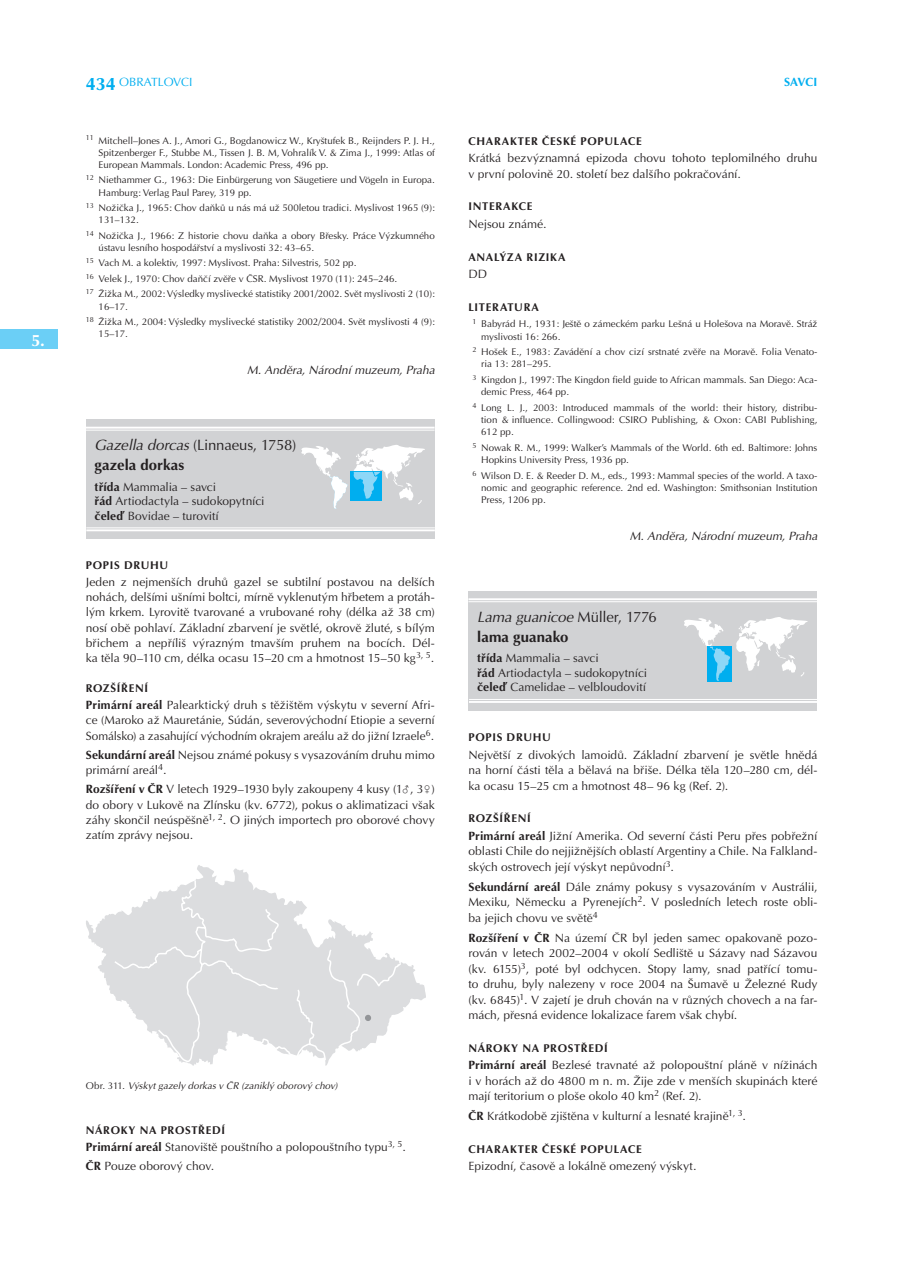
<style>
.page{position:relative;width:899px;height:1264px;background:#fff}
.page>*{position:absolute;margin:0;border:0;box-sizing:border-box;transform-origin:0 0}
.t1{font:700 16.5px "Optima CE";color:#fff}
.t2{font:15px/20.1px "Optima CE";letter-spacing:-.015em;color:#231f20}
.t3{font:italic 15px/20.1px "Optima CE";letter-spacing:-.015em;color:#231f20}
.t4{font:12px/15.5px "Optima CE";color:#231f20;text-align:justify}
.t5{font:italic 12px "Optima CE";letter-spacing:-.005em;color:#231f20}
.t6{font:12px "Optima CE";color:#00aeef}
.t7{font:700 12px "Optima CE";color:#00aeef}
.t8{font:700 11.25px "Optima CE";letter-spacing:.055em;color:#231f20}
.t9{font:9.75px/12.1px "Optima CE";color:#231f20}
.t10{font:italic 9.75px "Optima CE";color:#231f20}
.s1{font-weight:700;font-size:18px}
.s2{font-style:italic}
.s3{font-weight:700}
.s4{font-style:normal}
.s5{font-weight:700;font-style:normal}
</style>
<div class="page">
<div style="left:0;top:329px;width:57px;height:19px;background:#6bcff6"></div>
<div style="left:86px;top:419px;width:348px;height:119px;background:#d1d2d4"></div>
<hr style="left:86px;top:426px;width:348px;height:2px;background:#fff">
<hr style="left:86px;top:429px;width:348px;height:1px;background:#fff">
<hr style="left:86px;top:527px;width:349px;height:1px;background:#fff">
<hr style="left:86px;top:529px;width:349px;height:2px;background:#fff">
<svg style="left:301px;top:445px;width:124px;height:63px"></svg>
<svg style="left:86px;top:865px;width:340px;height:201px"></svg>
<svg style="left:113px;top:878px;width:289px;height:184px"></svg>
<svg style="left:365px;top:1014px;width:6px;height:6px"></svg>
<div style="left:469px;top:590px;width:348px;height:120px;background:#d1d2d4"></div>
<hr style="left:468px;top:598px;width:349px;height:2px;background:#fff">
<hr style="left:468px;top:601px;width:349px;height:1px;background:#fff">
<hr style="left:469px;top:699px;width:348px;height:1px;background:#fff">
<hr style="left:469px;top:701px;width:348px;height:1px;background:#fff">
<svg style="left:736px;top:617px;width:71px;height:59px"></svg>
<div style="left:707px;top:646px;width:25px;height:36px;background:#00aeef"></div>
<svg style="left:684px;top:618px;width:46px;height:62px"></svg>
<h1 class="t1" style="left:31px;top:333px;width:15px">5.</h1>
<p class="t6" style="left:86px;top:77px;width:108px"><span class="s1">434</span> OBRATLOVCI</p>
<p class="t7" style="left:784px;top:77px;width:35px">SAVCI</p>
<p class="t9" style="left:99px;top:135px;width:338px;text-align:justify;text-indent:-13px"><sup>11</sup> Mitchell–Jones A. J., Amori G., Bogdanowicz W., Kryštufek B., Reijnders P. J. H., Spitzenberger F., Stubbe M., Tissen J. B. M, Vohralík V. &amp; Zima J., 1999: Atlas of European Mammals. London: Academic Press, 496 pp.</p>
<p class="t9" style="left:99px;top:175px;width:338px;text-indent:-13px"><sup>12</sup> Niethammer G., 1963: Die Einbürgerung von Säugetiere und Vögeln in Europa.<br>Hamburg: Verlag Paul Parey, 319 pp.</p>
<p class="t9" style="left:99px;top:202px;width:338px;text-indent:-13px"><sup>13</sup> Nožička J., 1965: Chov daňků u nás má už 500letou tradici. Myslivost 1965 (9):<br>131–132.</p>
<p class="t9" style="left:99px;top:230px;width:338px;text-indent:-13px"><sup>14</sup> Nožička J., 1966: Z historie chovu daňka a obory Břesky. Práce Výzkumného ústavu lesního hospodářství a myslivosti 32: 43–65.</p>
<p class="t9" style="left:86px;top:256px;width:350px;line-height:15.6px"><sup>15</sup> Vach M. a kolektiv, 1997: Myslivost. Praha: Silvestris, 502 pp.<br><sup>16</sup> Velek J., 1970: Chov daňčí zvěře v ČSR. Myslivost 1970 (11): 245–246.<br><sup>17</sup> Žižka M., 2002: Výsledky myslivecké statistiky 2001/2002. Svět myslivosti 2 (10):</p>
<p class="t9" style="left:86px;top:299px;width:350px;line-height:15.6px;text-indent:13px">16–17.<br><sup>18</sup> Žižka M., 2004: Výsledky myslivecké statistiky 2002/2004. Svět myslivosti 4 (9):</p>
<p class="t9" style="left:99px;top:328px;width:31px">15–17.</p>
<p class="t5" style="left:247px;top:365px;width:189px">M. Anděra, Národní muzeum, Praha</p>
<p class="t2" style="left:95px;top:435px;width:203px"><span class="s2">Gazella dorcas</span> (Linnaeus, 1758) <span class="s3">gazela dorkas</span></p>
<p class="t4" style="left:95px;top:480px;width:171px;line-height:14.4px;text-align:left"><span class="s3">třída</span> Mammalia – savci<br><span class="s3">řád</span> Artiodactyla – sudokopytníci <span class="s3">čeleď</span> Bovidae – turovití</p>
<p class="t8" style="left:86px;top:560px;width:84px">POPIS DRUHU</p>
<p class="t4" style="left:86px;top:575px;width:350px">Jeden z nejmenších druhů gazel se subtilní postavou na delších nohách, delšími ušními boltci, mírně vyklenutým hřbetem a protáh&shy;lým krkem. Lyrovitě tvarované a vrubované rohy (délka až 38 cm) nosí obě pohlaví. Základní zbarvení je světlé, okrově žluté, s bílým břichem a nepříliš výrazným tmavším pruhem na bocích. Dél&shy;ka těla 90–110 cm, délka ocasu 15–20 cm a hmotnost 15–50 kg<sup>3,</sup> <sup>5</sup>.</p>
<p class="t8" style="left:86px;top:683px;width:64px">ROZŠÍŘENÍ</p>
<p class="t4" style="left:86px;top:698px;width:350px"><span class="s3">Primární areál</span> Palearktický druh s těžištěm výskytu v severní Afri&shy;ce (Maroko až Mauretánie, Súdán, severovýchodní Etiopie a severní Somálsko) a zasahující východním okrajem areálu až do jižní Izraele<sup>6</sup>.</p>
<p class="t4" style="left:86px;top:748px;width:350px"><span class="s3">Sekundární areál</span> Nejsou známé pokusy s vysazováním druhu mimo primární areál<sup>4</sup>.</p>
<p class="t4" style="left:86px;top:782px;width:350px"><span class="s3">Rozšíření v ČR</span> V letech 1929–1930 byly zakoupeny 4 kusy (1♂, 3♀) do obory v Lukově na Zlínsku (kv. 6772), pokus o aklimatizaci však záhy skončil neúspěšně<sup>1,</sup> <sup>2</sup>. O jiných importech pro oborové chovy zatím zprávy nejsou.</p>
<p class="t10" style="left:86px;top:1081px;width:253px"><span class="s4">Obr. 311</span>. Výskyt gazely dorkas v ČR (zaniklý oborový chov)</p>
<p class="t8" style="left:86px;top:1124px;width:141px">NÁROKY NA PROSTŘEDÍ</p>
<p class="t4" style="left:86px;top:1137px;width:321px;line-height:19.4px"><span class="s3">Primární areál</span> Stanoviště pouštního a polopouštního typu<sup>3,</sup> <sup>5</sup>.<br><span class="s3">ČR</span> Pouze oborový chov.</p>
<p class="t8" style="left:468px;top:136px;width:175px">CHARAKTER ČESKÉ POPULACE</p>
<p class="t4" style="left:468px;top:151px;width:350px">Krátká bezvýznamná epizoda chovu tohoto teplomilného druhu v první polovině 20. století bez dalšího pokračování.</p>
<p class="t8" style="left:468px;top:202px;width:65px">INTERAKCE</p>
<p class="t4" style="left:468px;top:217px;width:79px">Nejsou známé.</p>
<p class="t8" style="left:468px;top:252px;width:99px">ANALÝZA RIZIKA</p>
<p class="t4" style="left:468px;top:267px;width:20px">DD</p>
<p class="t8" style="left:468px;top:302px;width:72px">LITERATURA</p>
<p class="t9" style="left:481px;top:318px;width:338px;text-indent:-9px"><sup>1</sup> Babyrád H., 1931: Ještě o zámeckém parku Lešná u Holešova na Moravě. Stráž myslivosti 16: 266.</p>
<p class="t9" style="left:481px;top:346px;width:338px;text-indent:-9px"><sup>2</sup> Hošek E., 1983: Zavádění a chov cizí srstnaté zvěře na Moravě. Folia Venato&shy;ria 13: 281–295.</p>
<p class="t9" style="left:481px;top:374px;width:338px;text-indent:-9px"><sup>3</sup> Kingdon J., 1997: The Kingdon field guide to African mammals. San Diego: Aca&shy;demic Press, 464 pp.</p>
<p class="t9" style="left:481px;top:402px;width:338px;text-align:justify;text-indent:-9px"><sup>4</sup> Long L. J., 2003: Introduced mammals of the world: their history, distribu&shy;tion &amp; influence. Collingwood: CSIRO Publishing, &amp; Oxon: CABI Publishing, 612 pp.</p>
<p class="t9" style="left:481px;top:442px;width:338px;text-indent:-9px"><sup>5</sup> Nowak R. M., 1999: Walker’s Mammals of the World. 6th ed. Baltimore: Johns<br>Hopkins University Press, 1936 pp.</p>
<p class="t9" style="left:481px;top:470px;width:338px;text-align:justify;text-indent:-9px"><sup>6</sup> Wilson D. E. &amp; Reeder D. M., eds., 1993: Mammal species of the world. A taxo&shy;nomic and geographic reference. 2nd ed. Washington: Smithsonian Institution Press, 1206 pp.</p>
<p class="t5" style="left:629px;top:531px;width:189px">M. Anděra, Národní muzeum, Praha</p>
<p class="t3" style="left:477px;top:607px;width:181px">Lama guanicoe <span class="s4">Müller, 1776 </span><span class="s5">lama guanako</span></p>
<p class="t4" style="left:477px;top:652px;width:171px;line-height:14.4px;text-align:left"><span class="s3">třída</span> Mammalia – savci<br><span class="s3">řád</span> Artiodactyla – sudokopytníci <span class="s3">čeleď</span> Camelidae – velbloudovití</p>
<p class="t8" style="left:468px;top:732px;width:84px">POPIS DRUHU</p>
<p class="t4" style="left:468px;top:747px;width:350px">Největší z divokých lamoidů. Základní zbarvení je světle hnědá na horní části těla a bělavá na břiše. Délka těla 120–280 cm, dél&shy;ka ocasu 15–25 cm a hmotnost 48– 96 kg (Ref. 2).</p>
<p class="t8" style="left:468px;top:813px;width:64px">ROZŠÍŘENÍ</p>
<p class="t4" style="left:468px;top:828px;width:350px"><span class="s3">Primární areál</span> Jižní Amerika. Od severní části Peru přes pobřežní oblasti Chile do nejjižnějších oblastí Argentiny a Chile. Na Falkland&shy;ských ostrovech její výskyt nepůvodní<sup>3</sup>.</p>
<p class="t4" style="left:468px;top:879px;width:350px"><span class="s3">Sekundární areál</span> Dále známy pokusy s vysazováním v Austrálii, Mexiku, Německu a Pyrenejích<sup>2</sup>. V posledních letech roste obli&shy;ba jejich chovu ve světě<sup>4</sup></p>
<p class="t4" style="left:468px;top:930px;width:350px"><span class="s3">Rozšíření v ČR</span> Na území ČR byl jeden samec opakovaně pozo&shy;rován v letech 2002–2004 v okolí Sedliště u Sázavy nad Sázavou (kv. 6155)<sup>3</sup>, poté byl odchycen. Stopy lamy, snad patřící tomu&shy;to druhu, byly nalezeny v roce 2004 na Šumavě u Železné Rudy (kv. 6845)<sup>1</sup>. V zajetí je druh chován na v různých chovech a na far&shy;mách, přesná evidence lokalizace farem však chybí.</p>
<p class="t8" style="left:468px;top:1042px;width:141px">NÁROKY NA PROSTŘEDÍ</p>
<p class="t4" style="left:468px;top:1058px;width:350px"><span class="s3">Primární areál</span> Bezlesé travnaté až polopouštní pláně v nížinách i v horách až do 4800 m n. m. Žije zde v menších skupinách které mají teritorium o ploše okolo 40 km<sup>2</sup> (Ref. 2).</p>
<p class="t4" style="left:468px;top:1108px;width:279px"><span class="s3">ČR</span> Krátkodobě zjištěna v kulturní a lesnaté krajině<sup>1,</sup> <sup>3</sup>.</p>
<p class="t8" style="left:468px;top:1143px;width:175px">CHARAKTER ČESKÉ POPULACE</p>
<p class="t4" style="left:468px;top:1159px;width:229px">Epizodní, časově a lokálně omezený výskyt.</p>
</div>
